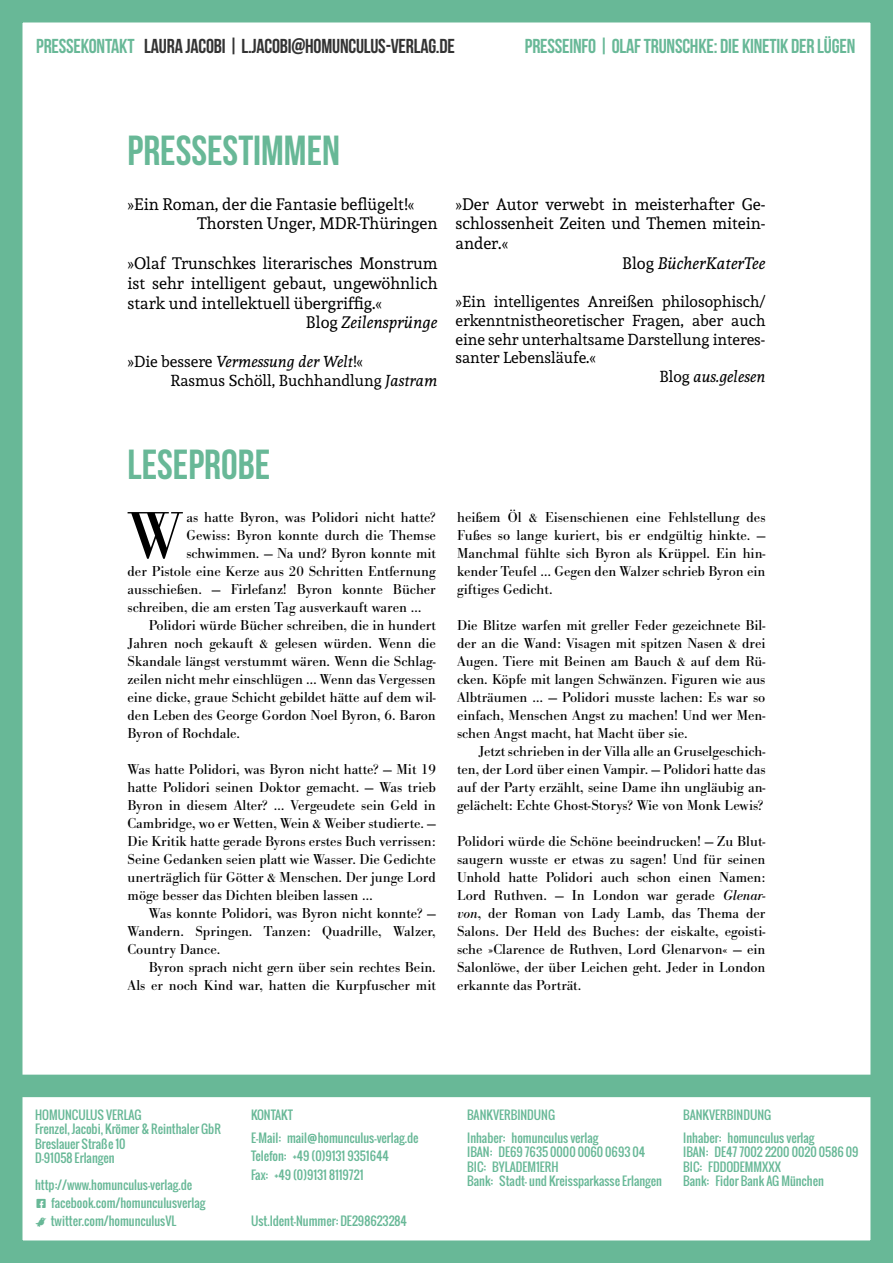
<style>
.page{position:relative;width:893px;height:1263px;background:#fff}
.page>*{position:absolute;margin:0;border:0;box-sizing:border-box;transform-origin:0 0}
.t1{font:69px "Bodoni Ant";color:#000}
.t2{font:42px "Bebas Neue";color:#68b897}
.t3{font:20.25px "Bebas Neue";letter-spacing:-.01em;color:#333}
.t4{font:20.25px "Bebas Neue";letter-spacing:-.01em;color:#68b897}
.t5{font:16.5px/19.8px "Andada";color:#000}
.t6{font:italic 16.5px "Andada";color:#000}
.t7{font:15.75px/18.9px "Andada";color:#000}
.t8{font:italic 15.75px "Andada";color:#000}
.t9{font:15px/18px "Bodoni Ant";color:#000;text-align:justify}
.t10{font:12px/14.4px "Oswald";color:#68b897}
.s1{color:#68b897}
.s2{font-size:15.75px}
.s3{font-style:normal}
.s4{font-style:italic}
.s5{font-family:"Modern Pictograms";font-size:15px}
</style>
<div class="page">
<div style="left:0;top:0;width:893px;height:1263px;border:22px solid #68b897"></div>
<div style="left:0;top:1075px;width:893px;height:22px;background:#68b897"></div>
<h3 class="t3" style="left:36px;top:35px;width:420px"><span class="s1">PRESSEKONTAKT</span> LAURA JACOBI | L.JACOBI@HOMUNCULUS-VERLAG.DE</h3>
<h3 class="t4" style="left:525px;top:35px;width:332px">PRESSEINFO | OLAF TRUNSCHKE: DIE KINETIK DER LÜGEN</h3>
<h2 class="t2" style="left:128px;top:128px;width:214px">PRESSESTIMMEN</h2>
<p class="t5" style="left:197px;top:194px;width:242px;text-indent:-70px"><span class="s2">»</span>Ein Roman, der die Fantasie beflügelt!<span class="s2">«<br></span>Thorsten Unger, MDR-Thüringen</p>
<p class="t5" style="left:128px;top:253px;width:311px"><span class="s2">»</span>Olaf Trunschkes literarisches Monstrum</p>
<p class="t5" style="left:128px;top:273px;width:311px">ist sehr intelligent gebaut, ungewöhnlich</p>
<p class="t5" style="left:128px;top:293px;width:256px">stark und intellektuell übergriffig.<span class="s2">«</span></p>
<p class="t6" style="left:306px;top:312px;width:133px"><span class="s3">Blog</span> Zeilensprünge</p>
<p class="t7" style="left:170px;top:352px;width:268px;text-indent:-43px">»Die bessere <span class="s4">Vermessung der Welt</span>!«<br>Rasmus Schöll, Buchhandlung <span class="s4">Jastram</span></p>
<p class="t5" style="left:455px;top:194px;width:311px"><span class="s2">»</span>Der Autor verwebt in meisterhafter Ge-</p>
<p class="t5" style="left:455px;top:213px;width:311px">schlossenheit Zeiten und Themen mitein-</p>
<p class="t5" style="left:455px;top:233px;width:54px">ander.<span class="s2">«</span></p>
<p class="t6" style="left:622px;top:252px;width:145px"><span class="s3">Blog</span> BücherKaterTee</p>
<p class="t7" style="left:455px;top:291px;width:311px">»Ein intelligentes Anreißen philosophisch/</p>
<p class="t7" style="left:455px;top:310px;width:311px">erkenntnistheoretischer Fragen, aber auch</p>
<p class="t7" style="left:455px;top:329px;width:311px">eine sehr unterhaltsame Darstellung interes-</p>
<p class="t7" style="left:455px;top:348px;width:142px">santer Lebensläufe.«</p>
<p class="t8" style="left:659px;top:367px;width:108px"><span class="s3">Blog</span> aus.gelesen</p>
<h2 class="t2" style="left:128px;top:441px;width:144px">LESEPROBE</h2>
<h1 class="t1" style="left:128px;top:499px;width:57px">W</h1>
<p class="t9" style="left:186px;top:509px;width:251px">as hatte Byron, was Polidori nicht hatte?</p>
<p class="t9" style="left:186px;top:527px;width:251px">Gewiss: Byron konnte durch die Themse</p>
<p class="t9" style="left:186px;top:545px;width:251px">schwimmen. — Na und? Byron konnte mit</p>
<p class="t9" style="left:128px;top:563px;width:310px">der Pistole eine Kerze aus 20 Schritten Entfernung</p>
<p class="t9" style="left:128px;top:581px;width:310px">ausschießen. — Firlefanz! Byron konnte Bücher</p>
<p class="t9" style="left:128px;top:599px;width:295px">schreiben, die am ersten Tag ausverkauft waren …</p>
<p class="t9" style="left:149px;top:617px;width:289px">Polidori würde Bücher schreiben, die in hundert</p>
<p class="t9" style="left:128px;top:635px;width:310px">Jahren noch gekauft &amp; gelesen würden. Wenn die</p>
<p class="t9" style="left:128px;top:653px;width:310px">Skandale längst verstummt wären. Wenn die Schlag-</p>
<p class="t9" style="left:128px;top:671px;width:310px">zeilen nicht mehr einschlügen … Wenn das Vergessen</p>
<p class="t9" style="left:128px;top:689px;width:310px">eine dicke, graue Schicht gebildet hätte auf dem wil-</p>
<p class="t9" style="left:128px;top:707px;width:310px">den Leben des George Gordon Noel Byron, 6. Baron</p>
<p class="t9" style="left:128px;top:725px;width:114px">Byron of Rochdale.</p>
<p class="t9" style="left:128px;top:761px;width:310px">Was hatte Polidori, was Byron nicht hatte? — Mit 19 hatte Polidori seinen Doktor gemacht. — Was trieb Byron in diesem Alter? … Vergeudete sein Geld in Cambridge, wo er Wetten, Wein &amp; Weiber studierte. — Die Kritik hatte gerade Byrons erstes Buch verrissen:<br>Seine Gedanken seien platt wie Wasser. Die Gedichte unerträglich für Götter &amp; Menschen. Der junge Lord möge besser das Dichten bleiben lassen …</p>
<p class="t9" style="left:128px;top:905px;width:310px;text-indent:21px">Was konnte Polidori, was Byron nicht konnte? — Wandern. Springen. Tanzen: Quadrille, Walzer, Country Dance.</p>
<p class="t9" style="left:128px;top:959px;width:310px;text-align:right">Byron sprach nicht gern über sein rechtes Bein.<br>Als er noch Kind war, hatten die Kurpfuscher mit</p>
<p class="t9" style="left:457px;top:509px;width:310px">heißem Öl &amp; Eisenschienen eine Fehlstellung des Fußes so lange kuriert, bis er endgültig hinkte. — Manchmal fühlte sich Byron als Krüppel. Ein hin&shy;kender Teufel … Gegen den Walzer schrieb Byron ein giftiges Gedicht.</p>
<p class="t9" style="left:457px;top:617px;width:310px">Die Blitze warfen mit greller Feder gezeichnete Bil&shy;der an die Wand: Visagen mit spitzen Nasen &amp; drei Augen. Tiere mit Beinen am Bauch &amp; auf dem Rü&shy;cken. Köpfe mit langen Schwänzen. Figuren wie aus Albträumen … — Polidori musste lachen: Es war so einfach, Menschen Angst zu machen! Und wer Men&shy;schen Angst macht, hat Macht über sie.</p>
<p class="t9" style="left:457px;top:743px;width:310px;text-indent:21px">Jetzt schrieben in der Villa alle an Gruselgeschich&shy;ten, der Lord über einen Vampir. — Polidori hatte das auf der Party erzählt, seine Dame ihn ungläubig an&shy;gelächelt: Echte Ghost-Storys? Wie von Monk Lewis?</p>
<p class="t9" style="left:457px;top:833px;width:310px">Polidori würde die Schöne beeindrucken! — Zu Blut&shy;saugern wusste er etwas zu sagen! Und für seinen Unhold hatte Polidori auch schon einen Namen:<br>Lord Ruthven. — In London war gerade <span class="s4">Glenar&shy;von</span>, der Roman von Lady Lamb, das Thema der Salons. Der Held des Buches: der eiskalte, egoisti&shy;sche »Clarence de Ruthven, Lord Glenarvon« — ein Salonlöwe, der über Leichen geht. Jeder in London erkannte das Porträt.</p>
<p class="t10" style="left:35px;top:1107px;width:187px">HOMUNCULUS VERLAG<br>Frenzel, Jacobi, Krömer &amp; Reinthaler GbR<br>Breslauer Straße 10<br>D-91058 Erlangen</p>
<p class="t10" style="left:35px;top:1176px;width:172px;line-height:18px">http://www.homunculus-verlag.de<br><span class="s5">G</span> facebook.com/homunculusverlag <span class="s5">t</span> twitter.com/homunculusVL</p>
<p class="t10" style="left:251px;top:1103px;width:169px;line-height:23px">KONTAKT<br>E-Mail: mail@homunculus-verlag.de</p>
<p class="t10" style="left:251px;top:1147px;width:139px;line-height:18.6px">Telefon: +49 (0)9131 9351644<br>Fax: +49 (0)9131 8119721</p>
<p class="t10" style="left:251px;top:1213px;width:157px">Ust.Ident-Nummer: DE298623284</p>
<p class="t10" style="left:467px;top:1103px;width:133px;line-height:23px">BANKVERBINDUNG<br>Inhaber: homunculus verlag</p>
<p class="t10" style="left:467px;top:1145px;width:196px">IBAN: DE69 7635 0000 0060 0693 04<br>BIC: BYLADEM1ERH<br>Bank: Stadt- und Kreissparkasse Erlangen</p>
<p class="t10" style="left:683px;top:1103px;width:133px;line-height:23px">BANKVERBINDUNG<br>Inhaber: homunculus verlag</p>
<p class="t10" style="left:683px;top:1145px;width:177px">IBAN: DE47 7002 2200 0020 0586 09<br>BIC: FDDODEMMXXX<br>Bank: Fidor Bank AG München</p>
</div>
